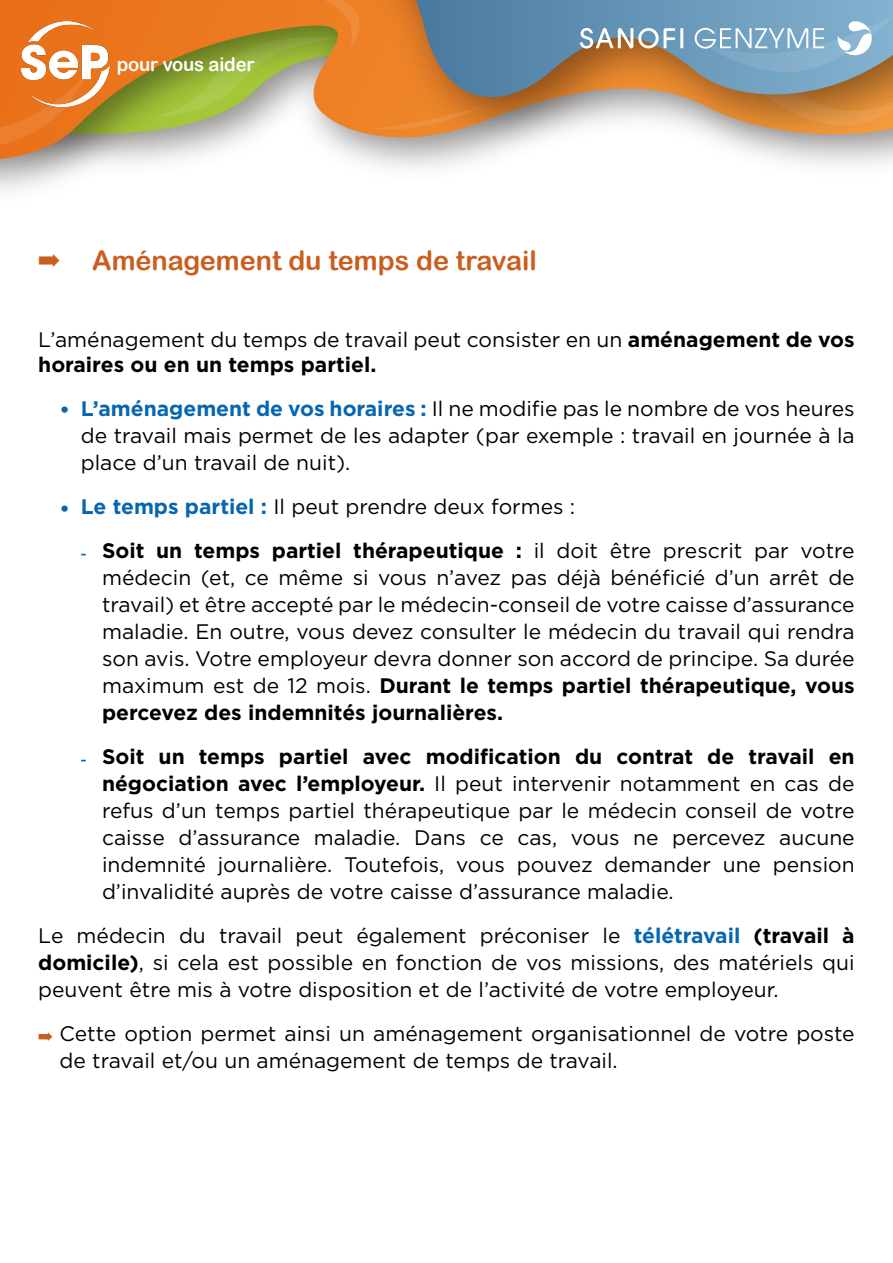
<style>
.page{position:relative;width:893px;height:1263px;background:#fff}
.page>*{position:absolute;margin:0;border:0;box-sizing:border-box;transform-origin:0 0}
.t1{font:27px "Arial Rounded MT Bold";color:#c95e1e}
.t2{font:21px/27px "Gotham";color:#000;text-align:justify}
.t3{font:19.2px "Arial Rounded MT Bold";letter-spacing:-.01em;color:#fff}
.s1{font-weight:700}
.s2{font-weight:700;color:#0666b0}
.s3{font-family:"Arial Narrow";color:#0666b0}
.s4{color:#c95e1e}
</style>
<div class="page">
<svg style="left:0;top:0;width:288px;height:160px;background:#d0a56e"></svg>
<svg style="left:0;top:75px;width:86px;height:72px;background:#dd7729"></svg>
<svg style="left:153px;top:0;width:148px;height:117px;background:#b99d41"></svg>
<img style="left:301px;top:0;width:592px;height:166px">
<svg style="left:405px;top:0;width:488px;height:113px;background:#8b8882"></svg>
<svg style="left:580px;top:28px;width:103px;height:21px"></svg>
<svg style="left:695px;top:15px;width:198px;height:111px;background:#9e9e95"></svg>
<img style="left:21px;top:21px;width:90px;height:85px">
<p class="t3" style="left:117px;top:53px;width:139px">pour vous aider</p>
<p class="t1" style="left:38px;top:245px;width:500px">➡ Aménagement du temps de travail</p>
<p class="t2" style="left:38px;top:326px;width:818px;line-height:25.2px">L’aménagement du temps de travail peut consister en un <span class="s1">aménagement de vos horaires ou en un temps partiel.</span></p>
<p class="t2" style="left:81px;top:395px;width:775px;text-indent:-21px"><span class="s2">• L’aménagement de vos horaires :</span> Il ne modifie pas le nombre de vos heures de travail mais permet de les adapter (par exemple : travail en journée à la place d’un travail de nuit).</p>
<p class="t2" style="left:60px;top:493px;width:517px"><span class="s2">• Le temps partiel :</span> Il peut prendre deux formes :</p>
<p class="t2" style="left:102px;top:537px;width:754px;text-indent:-21px"><span class="s3">-</span> <span class="s1">Soit un temps partiel thérapeutique :</span> il doit être prescrit par votre médecin (et, ce même si vous n’avez pas déjà bénéficié d’un arrêt de travail) et être accepté par le médecin-conseil de votre caisse d’assurance maladie. En outre, vous devez consulter le médecin du travail qui rendra son avis. Votre employeur devra donner son accord de principe. Sa durée maximum est de 12 mois. <span class="s1">Durant le temps partiel thérapeutique, vous percevez des indemnités journalières.</span></p>
<p class="t2" style="left:102px;top:743px;width:754px;text-indent:-21px"><span class="s3">-</span> <span class="s1">Soit un temps partiel avec modification du contrat de travail en négociation avec l’employeur.</span> Il peut intervenir notamment en cas de refus d’un temps partiel thérapeutique par le médecin conseil de votre caisse d’assurance maladie. Dans ce cas, vous ne percevez aucune indemnité journalière. Toutefois, vous pouvez demander une pension d’invalidité auprès de votre caisse d’assurance maladie.</p>
<p class="t2" style="left:38px;top:922px;width:818px">Le médecin du travail peut également préconiser le <span class="s2">télétravail</span> <span class="s1">(travail à domicile)</span>, si cela est possible en fonction de vos missions, des matériels qui peuvent être mis à votre disposition et de l’activité de votre employeur.</p>
<p class="t2" style="left:60px;top:1020px;width:797px;text-indent:-21px"><span class="s4">➡</span> Cette option permet ainsi un aménagement organisationnel de votre poste de travail et/ou un aménagement de temps de travail.</p>
</div>
